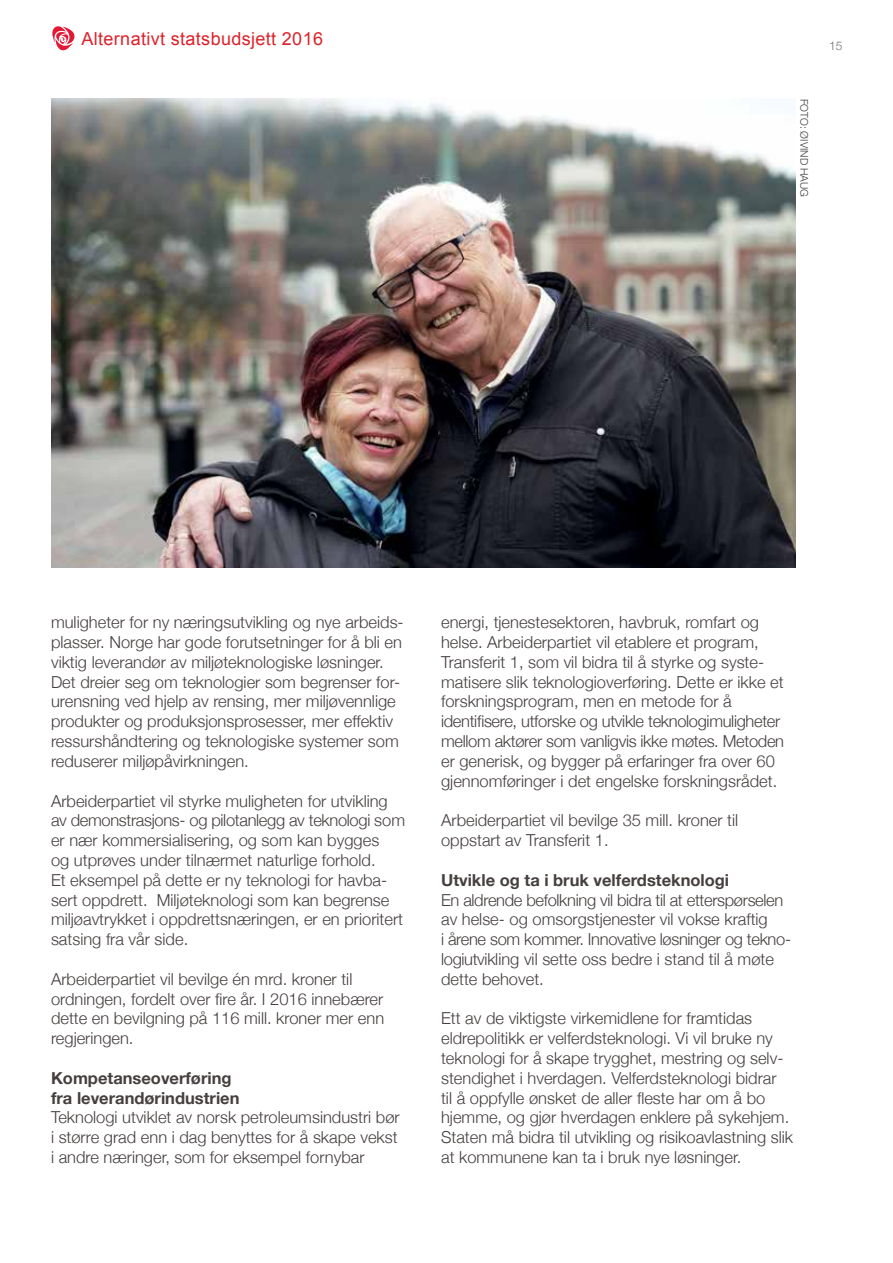
<style>
.page{position:relative;width:893px;height:1263px;background:#fff}
.page>*{position:absolute;margin:0;border:0;box-sizing:border-box;transform-origin:0 0}
.t1{font:19.2px "Myriad Pro";color:#e31837}
.t2{font:18px "Arial";letter-spacing:.02em;color:#dc232b}
.t3{font:300 16.5px/19.8px "Helvetica Neue";color:#453f3e}
.t4{font:300 16.5px/19.8px "Helvetica Neue";letter-spacing:-.02em;color:#453f3e}
.t5{font:700 16.5px/19.8px "Helvetica Neue";color:#453f3e}
.t6{font:300 12px "Helvetica Neue";color:#756e6c}
.t7{font:300 10.5px "Helvetica Neue";color:#453f3e}
</style>
<div class="page">
<svg style="left:52px;top:26px;width:23px;height:25px"></svg>
<img style="left:51px;top:99px;width:744px;height:469px">
<p class="t1" style="left:82px;top:27px;width:150px">Arbeiderpartiet.no</p>
<p class="t6" style="left:829px;top:39px;width:15px">15</p>
<p class="t2" style="left:81px;top:27px;width:243px">Alternativt statsbudsjett 2016</p>
<p class="t7" style="left:811px;top:99px;width:100px;rotate:90deg">FOTO: ØIVIND HAUG</p>
<p class="t3" style="left:51px;top:612px;width:354px">muligheter for ny næringsutvikling og nye arbeids&shy;plasser. Norge har gode forutsetninger for å bli en viktig leverandør av miljøteknologiske løsninger.<br>Det dreier seg om teknologier som begrenser for&shy;urensning ved hjelp av rensing, mer miljøvennlige produkter og produksjonsprosesser, mer effektiv ressurshåndtering og teknologiske systemer som reduserer miljøpåvirkningen.</p>
<p class="t3" style="left:51px;top:790px;width:356px">Arbeiderpartiet vil styrke muligheten for utvikling av demonstrasjons- og pilotanlegg av teknologi som er nær kommersialisering, og som kan bygges<br>og utprøves under tilnærmet naturlige forhold.<br>Et eksempel på dette er ny teknologi for havba&shy;sert oppdrett. Miljøteknologi som kan begrense miljøavtrykket i oppdrettsnæringen, er en prioritert satsing fra vår side.</p>
<p class="t3" style="left:51px;top:968px;width:335px">Arbeiderpartiet vil bevilge én mrd. kroner til ordningen, fordelt over fire år. I 2016 innebærer dette en bevilgning på 116 mill. kroner mer enn regjeringen.</p>
<p class="t5" style="left:51px;top:1067px;width:190px">Kompetanseoverføring fra leverandørindustrien</p>
<p class="t3" style="left:51px;top:1107px;width:350px">Teknologi utviklet av norsk petroleumsindustri bør i større grad enn i dag benyttes for å skape vekst i andre næringer, som for eksempel fornybar</p>
<p class="t3" style="left:441px;top:612px;width:344px">energi, tjenestesektoren, havbruk, romfart og helse. Arbeiderpartiet vil etablere et program, Transferit 1, som vil bidra til å styrke og syste&shy;matisere slik teknologioverføring. Dette er ikke et forskningsprogram, men en metode for å identifisere, utforske og utvikle teknologimuligheter mellom aktører som vanligvis ikke møtes. Metoden er generisk, og bygger på erfaringer fra over 60 gjennomføringer i det engelske forskningsrådet.</p>
<p class="t3" style="left:441px;top:810px;width:299px">Arbeiderpartiet vil bevilge 35 mill. kroner til oppstart av Transferit 1.</p>
<p class="t5" style="left:441px;top:869px;width:290px">Utvikle og ta i bruk velferdsteknologi</p>
<p class="t4" style="left:441px;top:889px;width:351px">En aldrende befolkning vil bidra til at etterspørselen av helse- og omsorgstjenester vil vokse kraftig<br>i årene som kommer. Innovative løsninger og tekno&shy;logiutvikling vil sette oss bedre i stand til å møte dette behovet.</p>
<p class="t3" style="left:441px;top:1008px;width:354px">Ett av de viktigste virkemidlene for framtidas eldrepolitikk er velferdsteknologi. Vi vil bruke ny teknologi for å skape trygghet, mestring og selv&shy;stendighet i hverdagen. Velferdsteknologi bidrar<br>til å oppfylle ønsket de aller fleste har om å bo hjemme, og gjør hverdagen enklere på sykehjem.<br>Staten må bidra til utvikling og risikoavlastning slik at kommunene kan ta i bruk nye løsninger.</p>
</div>
